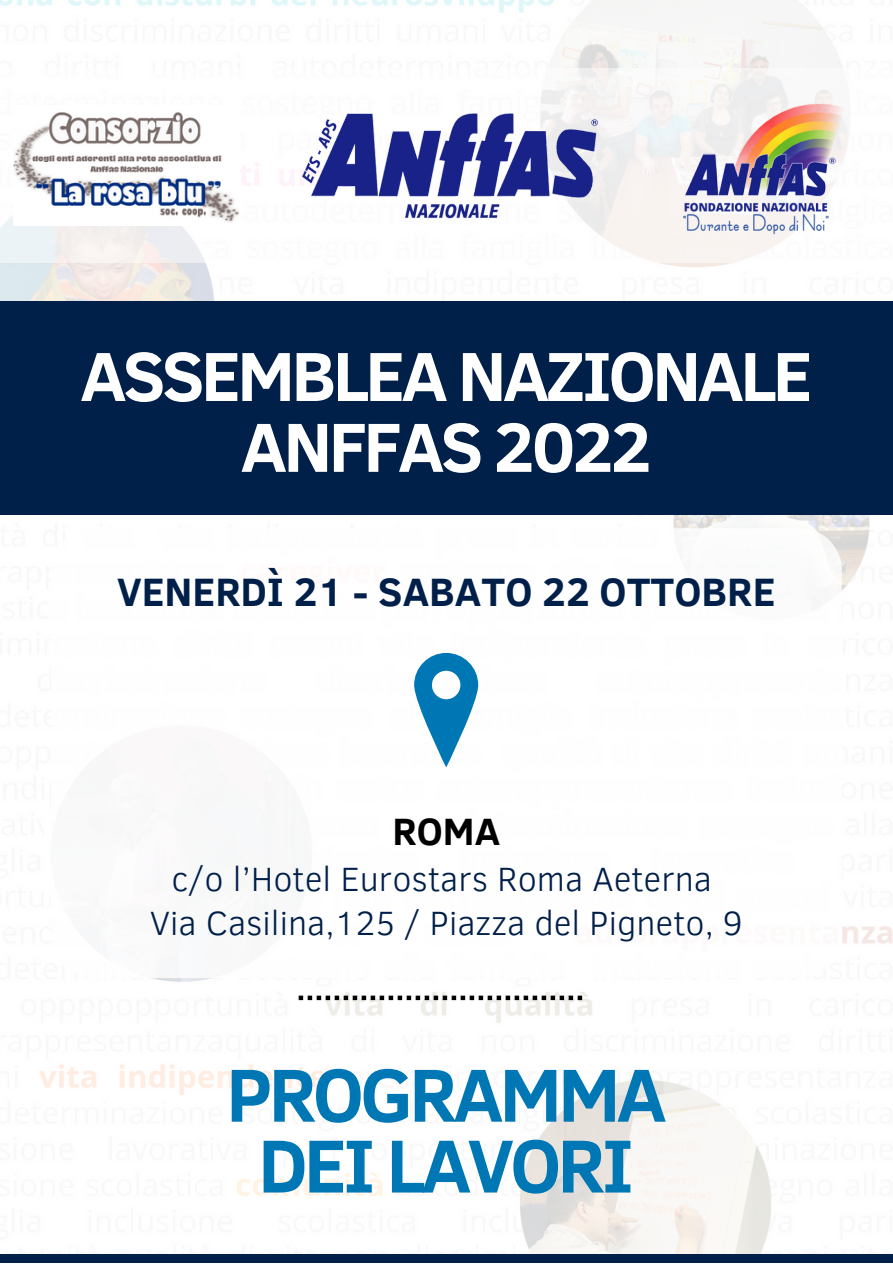
<style>
.page{position:relative;width:893px;height:1264px;background:#fff}
.page>*{position:absolute;margin:0;border:0;box-sizing:border-box;transform-origin:0 0}
.t1{font:700 76.65px/70.8px "Clear Sans";letter-spacing:-.05em;color:#0077b5;text-align:center}
.t2{font:700 70.8px/70.8px "Clear Sans";letter-spacing:-.05em;color:#fff;text-align:center}
.t3{font:700 40.65px "Clear Sans";color:#001f49}
.t4{font:700 39px "Clear Sans";color:#000}
.t5{font:300 34.5px/43.8px "Clear Sans";color:#001f49;text-align:center}
</style>
<div class="page">
<img style="left:0;top:0;width:892px;height:1254px">
<svg style="left:51px;top:528px;width:790px;height:450px"></svg>
<svg style="left:0;top:68px;width:892px;height:194px"></svg>
<div style="left:0;top:301px;width:892px;height:213px;background:#001f49"></div>
<div style="left:0;top:1254px;width:892px;height:8px;background:#001f49"></div>
<img style="left:298px;top:111px;width:304px;height:109px">
<img style="left:13px;top:105px;width:226px;height:120px">
<img style="left:645px;top:83px;width:233px;height:165px">
<svg style="left:414px;top:653px;width:64px;height:114px"></svg>
<svg style="left:298px;top:995px;width:284px;height:5px"></svg>
<h2 class="t2" style="left:80px;top:337px;width:733px">ASSEMBLEA NAZIONALE<br>ANFFAS 2022</h2>
<p class="t3" style="left:117px;top:562px;width:659px">VENERDÌ 21 - SABATO 22 OTTOBRE</p>
<p class="t4" style="left:392px;top:802px;width:109px">ROMA</p>
<p class="t5" style="left:150px;top:855px;width:594px">c/o l’Hotel Eurostars Roma Aeterna<br>Via Casilina,125 / Piazza del Pigneto, 9</p>
<h1 class="t1" style="left:226px;top:1055px;width:442px">PROGRAMMA<br>DEI LAVORI</h1>
</div>
